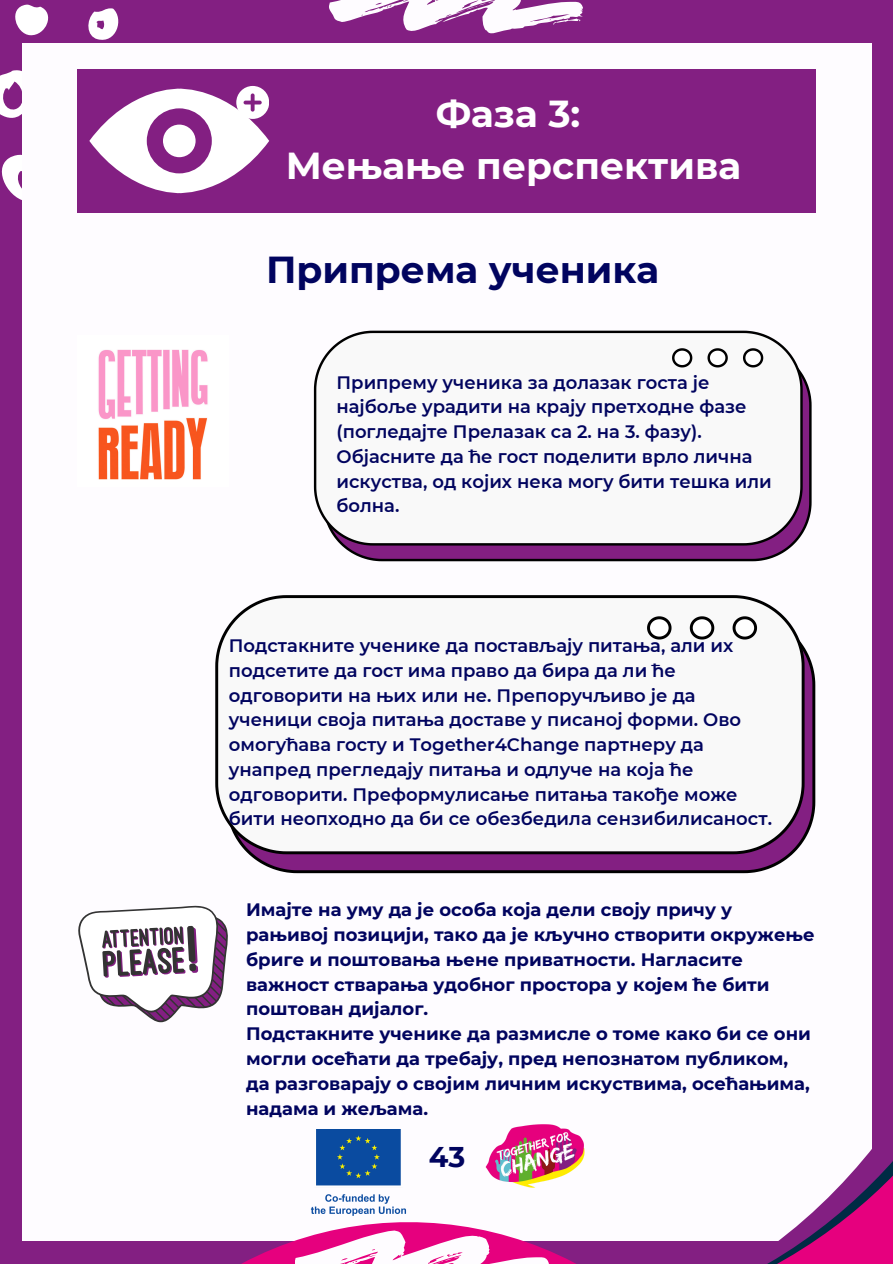
<style>
.page{position:relative;width:893px;height:1264px;background:#fff}
.page>*{position:absolute;margin:0;border:0;box-sizing:border-box;transform-origin:0 0}
.t1{font:700 37.5px/51.8px "Montserrat";color:#fff;text-align:center}
.t2{font:700 37.5px "Montserrat";color:#01045f}
.t3{font:700 28.5px "Montserrat";color:#01045f}
.t4{font:600 18px/24.8px "Montserrat";color:#01045f}
.t5{font:700 18px/24.8px "Montserrat";color:#01045f}
</style>
<div class="page">
<div style="left:0;top:0;width:892px;height:1263px;background:#831f82"></div>
<svg style="left:15px;top:4px;width:34px;height:32px"></svg>
<svg style="left:88px;top:8px;width:31px;height:32px"></svg>
<svg style="left:0;top:64px;width:23px;height:71px"></svg>
<svg style="left:1px;top:152px;width:22px;height:50px"></svg>
<div style="left:23px;top:43px;width:848px;height:1197px;background:#fefcff"></div>
<svg style="left:195px;top:1124px;width:422px;height:139px"></svg>
<svg style="left:329px;top:0;width:253px;height:34px"></svg>
<svg style="left:295px;top:1230px;width:253px;height:33px"></svg>
<div style="left:77px;top:69px;width:738px;height:143px;background:#831f82"></div>
<svg style="left:89px;top:86px;width:180px;height:108px"></svg>
<div style="left:163px;top:125px;width:32px;height:32px;background:#fff;border-radius:50%"></div>
<svg style="left:343px;top:376px;width:469px;height:185px"></svg>
<svg style="left:313px;top:330px;width:491px;height:217px"></svg>
<svg style="left:741px;top:346px;width:23px;height:23px"></svg>
<svg style="left:705px;top:346px;width:24px;height:23px"></svg>
<svg style="left:670px;top:346px;width:24px;height:23px"></svg>
<img style="left:98px;top:349px;width:110px;height:131px">
<svg style="left:250px;top:650px;width:565px;height:223px"></svg>
<svg style="left:215px;top:595px;width:591px;height:260px"></svg>
<svg style="left:730px;top:614px;width:29px;height:27px"></svg>
<svg style="left:687px;top:614px;width:29px;height:27px"></svg>
<svg style="left:645px;top:614px;width:28px;height:27px"></svg>
<svg style="left:78px;top:905px;width:150px;height:118px"></svg>
<svg style="left:617px;top:1063px;width:275px;height:200px"></svg>
<p class="t1" style="left:286px;top:88px;width:456px">Фаза 3:<br>Мењање перспектива</p>
<h1 class="t2" style="left:266px;top:247px;width:394px">Припрема ученика</h1>
<p class="t4" style="left:336px;top:370px;width:437px">Припрему ученика за долазак госта је најбоље урадити на крају претходне фазе (погледајте Прелазак са 2. на 3. фазу).<br>Објасните да ће гост поделити врло лична искуства, од којих нека могу бити тешка или болна.</p>
<p class="t4" style="left:229px;top:633px;width:544px">Подстакните ученике да постављају питања, али их подсетите да гост има право да бира да ли ће одговорити на њих или не. Препоручљиво је да ученици своја питања доставе у писаној форми. Ово омогућава госту и Together4Change партнеру да унапред прегледају питања и одлуче на која ће одговорити. Преформулисање питања такође може бити неопходно да би се обезбедила сензибилисаност.</p>
<p class="t5" style="left:246px;top:897px;width:570px">Имајте на уму да је особа која дели своју причу у рањивој позицији, тако да је кључно створити окружење бриге и поштовања њене приватности. Нагласите важност стварања удобног простора у којем ће бити поштован дијалог.</p>
<p class="t5" style="left:246px;top:1021px;width:566px">Подстакните ученике да размисле о томе како би се они могли осећати да требају, пред непознатом публиком, да разговарају о својим личним искуствима, осећањима, надама и жељама.</p>
<p class="t3" style="left:428px;top:1139px;width:38px">43</p>
</div>
